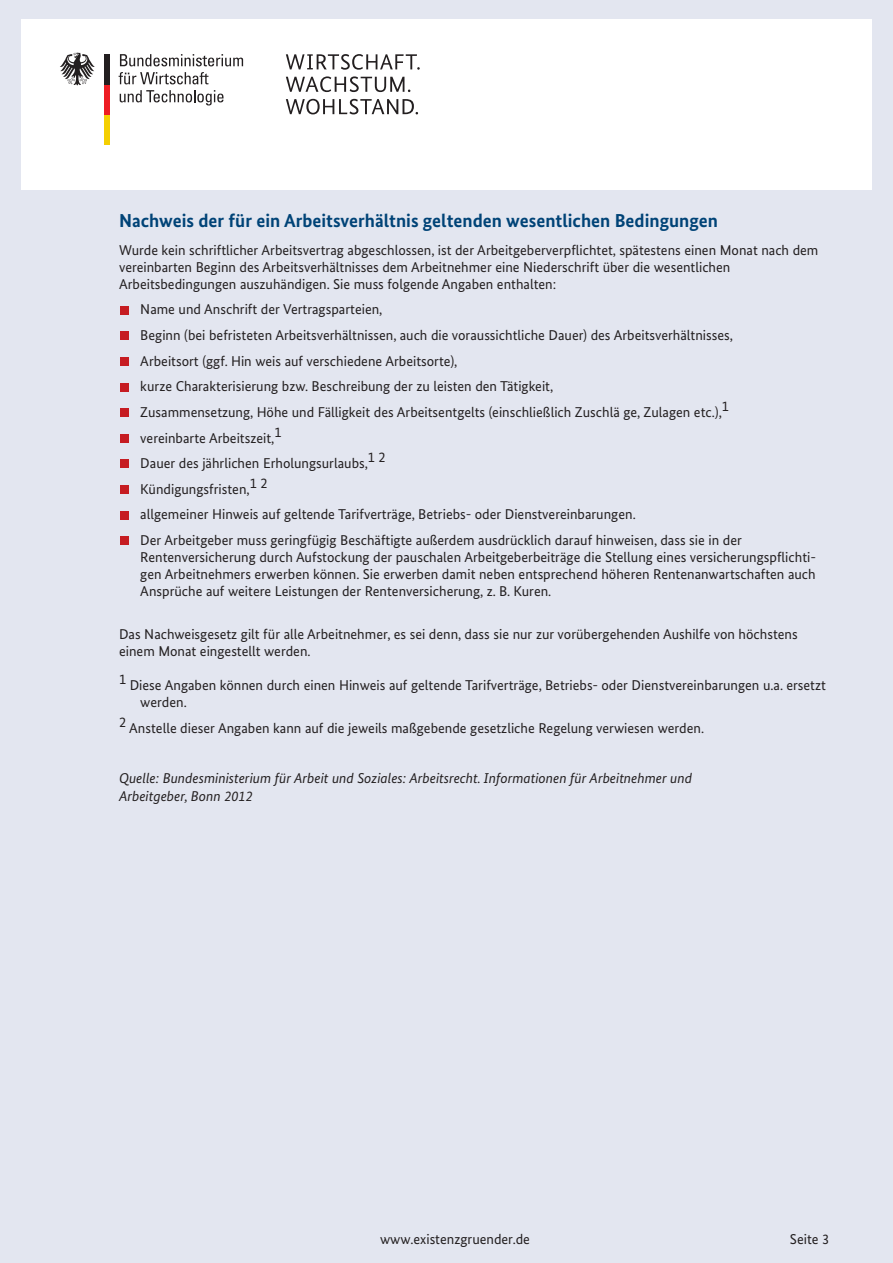
<style>
.page{position:relative;width:893px;height:1263px;background:#e3e6f0}
.page>*{position:absolute;margin:0;border:0;box-sizing:border-box;transform-origin:0 0}
.t1{font:700 18.75px "Bundes Sans";color:#004377}
.t2{font:14.25px/25.7px "Bundes Sans";color:#231f20}
.t3{font:italic 14.25px/17.1px "Bundes Sans";color:#231f20}
</style>
<div class="page">
<div style="left:21px;top:20px;width:851px;height:170px;background:#fff"></div>
<div style="left:104px;top:114px;width:5px;height:30px;background:#f4cf02"></div>
<div style="left:104px;top:84px;width:5px;height:30px;background:#ee1d23"></div>
<div style="left:104px;top:54px;width:5px;height:30px;background:#231f20"></div>
<svg style="left:60px;top:53px;width:35px;height:32px"></svg>
<svg style="left:120px;top:54px;width:123px;height:12px"></svg>
<svg style="left:119px;top:72px;width:89px;height:12px"></svg>
<svg style="left:120px;top:90px;width:104px;height:15px"></svg>
<svg style="left:286px;top:54px;width:134px;height:16px"></svg>
<svg style="left:286px;top:76px;width:124px;height:16px"></svg>
<svg style="left:286px;top:99px;width:132px;height:15px"></svg>
<div style="left:121px;top:536px;width:8px;height:9px;background:#c61c22"></div>
<div style="left:121px;top:511px;width:8px;height:8px;background:#c61c22"></div>
<div style="left:121px;top:485px;width:8px;height:9px;background:#c61c22"></div>
<div style="left:121px;top:460px;width:8px;height:8px;background:#c61c22"></div>
<div style="left:121px;top:434px;width:8px;height:8px;background:#c61c22"></div>
<div style="left:121px;top:408px;width:8px;height:9px;background:#c61c22"></div>
<div style="left:121px;top:383px;width:8px;height:8px;background:#c61c22"></div>
<div style="left:121px;top:357px;width:8px;height:9px;background:#c61c22"></div>
<div style="left:121px;top:332px;width:8px;height:8px;background:#c61c22"></div>
<div style="left:121px;top:306px;width:8px;height:8px;background:#c61c22"></div>
<h1 class="t1" style="left:119px;top:214px;width:600px">Nachweis der für ein Arbeitsverhältnis geltenden wesentlichen Bedingungen</h1>
<p class="t2" style="left:119px;top:242px;width:701px;line-height:17.1px">Wurde kein schriftlicher Arbeitsvertrag abgeschlossen, ist der Arbeitgeberverpflichtet, spätestens einen Monat nach dem vereinbarten Beginn des Arbeitsverhältnisses dem Arbeitnehmer eine Niederschrift über die wesentlichen<br>Arbeitsbedingungen auszuhändigen. Sie muss folgende Angaben enthalten:</p>
<p class="t2" style="left:140px;top:298px;width:603px">Name und Anschrift der Vertragsparteien,<br>Beginn (bei befristeten Arbeitsverhältnissen, auch die voraussichtliche Dauer) des Arbeitsverhältnisses, Arbeitsort (ggf. Hin weis auf verschiedene Arbeitsorte),<br>kurze Charakterisierung bzw. Beschreibung der zu leisten den Tätigkeit,<br>Zusammensetzung, Höhe und Fälligkeit des Arbeitsentgelts (einschließlich Zuschlä ge, Zulagen etc.),1 vereinbarte Arbeitszeit,1<br>Dauer des jährlichen Erholungsurlaubs,1 2<br>Kündigungsfristen,1 2<br>allgemeiner Hinweis auf geltende Tarifverträge, Betriebs- oder Dienstvereinbarungen.<br>Der Arbeitgeber muss geringfügig Beschäftigte außerdem ausdrücklich darauf hinweisen, dass sie in der</p>
<p class="t2" style="left:140px;top:550px;width:677px;line-height:17.1px;text-align:justify">Rentenversicherung durch Aufstockung der pauschalen Arbeitgeberbeiträge die Stellung eines versicherungspflichti&shy;gen Arbeitnehmers erwerben können. Sie erwerben damit neben entsprechend höheren Rentenanwartschaften auch Ansprüche auf weitere Leistungen der Rentenversicherung, z. B. Kuren.</p>
<p class="t2" style="left:119px;top:627px;width:680px;line-height:17.1px">Das Nachweisgesetz gilt für alle Arbeitnehmer, es sei denn, dass sie nur zur vorübergehenden Aushilfe von höchstens einem Monat eingestellt werden.</p>
<p class="t2" style="left:140px;top:678px;width:687px;line-height:17.1px;text-indent:-21px">1 Diese Angaben können durch einen Hinweis auf geltende Tarifverträge, Betriebs- oder Dienstvereinbarungen u.a. ersetzt werden.</p>
<p class="t2" style="left:119px;top:716px;width:587px">2 Anstelle dieser Angaben kann auf die jeweils maßgebende gesetzliche Regelung verwiesen werden.</p>
<p class="t3" style="left:119px;top:771px;width:574px">Quelle: Bundesministerium für Arbeit und Soziales: Arbeitsrecht. Informationen für Arbeitnehmer und<br>Arbeitgeber, Bonn 2012</p>
<p class="t2" style="left:380px;top:1227px;width:151px">www.existenzgruender.de</p>
<p class="t2" style="left:790px;top:1228px;width:41px">Seite 3</p>
</div>
